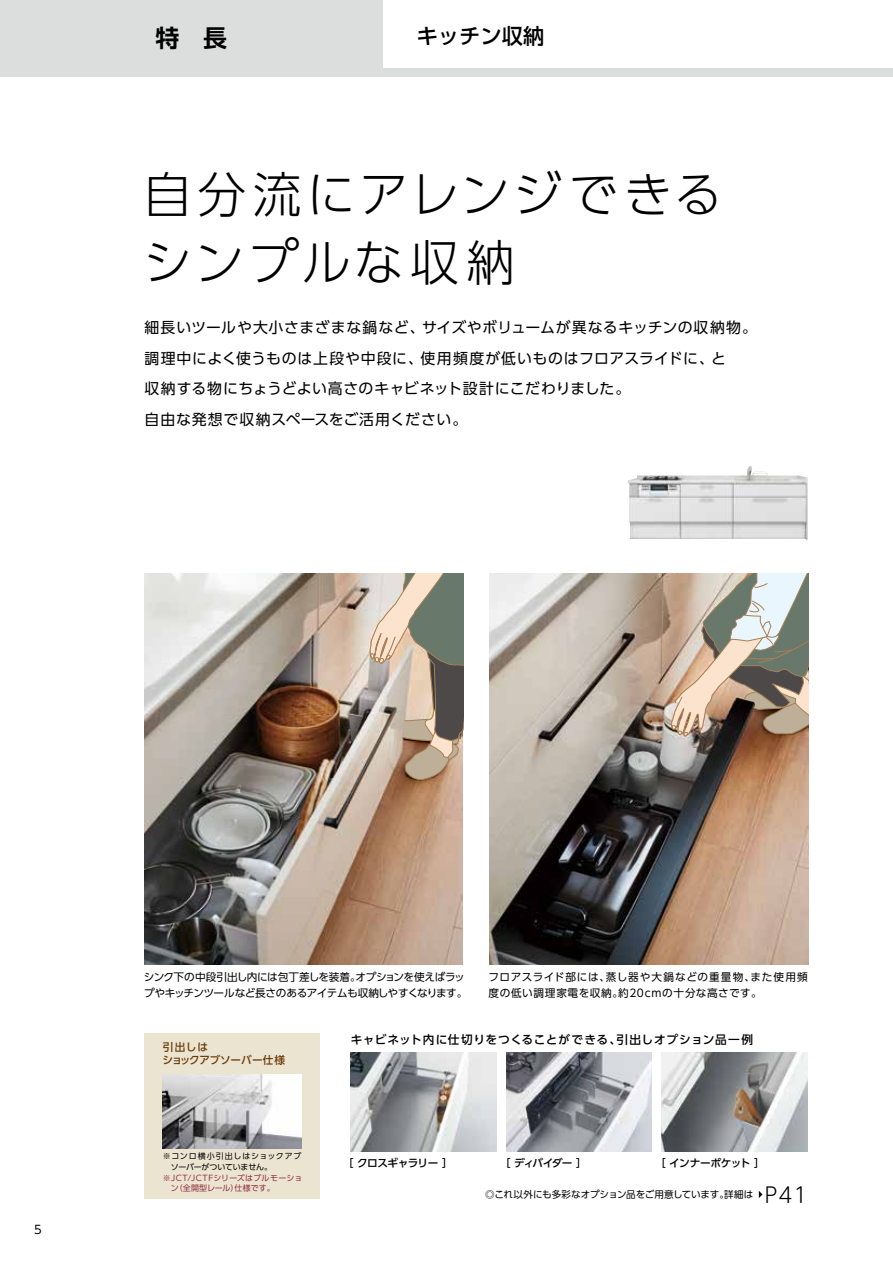
<style>
.page{position:relative;width:893px;height:1263px;background:#fff}
.page>*{position:absolute;margin:0;border:0;box-sizing:border-box;transform-origin:0 0}
.t1{font:300 48.9px/67.9px "UD Shin Go Pr 6 N";letter-spacing:.095em;color:#000}
.t2{font:700 23.85px "UD Shin Go Pr 6 N De";color:#000}
.t3{font:500 21.3px "UD Shin Go Pr 6 N";color:#000}
.t4{font:300 21.3px "UD Shin Go Pr 6 N";color:#000}
.t5{font:14.85px/30.8px "UD Shin Go Pr 6 N";letter-spacing:.04em;color:#000}
.t6{font:500 11.7px "UD Shin Go Pr 6 N";letter-spacing:.055em;color:#000}
.t7{font:11.7px "UD Shin Go Pr 6 N";color:#000}
.t8{font:10.65px/15.9px "UD Shin Go Pr 6 N";letter-spacing:-.04em;color:#000}
.t9{font:10.65px/15.9px "UD Shin Go Pr 6 N";letter-spacing:.06em;color:#000}
.t10{font:500 10.65px "UD Shin Go Pr 6 N";letter-spacing:-.055em;color:#000}
.t11{font:500 10.65px/13.8px "UD Shin Go Pr 6 N";letter-spacing:-.005em;color:#6a3906}
.t12{font:9.6px "UD Shin Go Pr 6 N";letter-spacing:-.015em;color:#000}
.t13{font:7.95px/10.6px "UD Shin Go Pr 6 N";letter-spacing:.025em;color:#932e40}
.t14{font:7.95px/10.6px "UD Shin Go Pr 6 N";letter-spacing:.05em;color:#000}
</style>
<div class="page">
<div style="left:145px;top:1034px;width:175px;height:165px;background:#eae4d1"></div>
<img style="left:163px;top:1075px;width:139px;height:73px">
<img style="left:144px;top:573px;width:319px;height:391px">
<img style="left:489px;top:573px;width:319px;height:391px">
<img style="left:351px;top:1053px;width:145px;height:98px">
<img style="left:506px;top:1053px;width:146px;height:98px">
<img style="left:662px;top:1053px;width:145px;height:98px">
<img style="left:628px;top:466px;width:180px;height:74px">
<svg style="left:370px;top:573px;width:93px;height:210px;background:#aea292"></svg>
<svg style="left:671px;top:573px;width:137px;height:164px;background:#aba191"></svg>
<svg style="left:759px;top:1191px;width:3px;height:7px"></svg>
<div style="left:0;top:68px;width:893px;height:9px;background:#dcdddd"></div>
<div style="left:0;top:0;width:383px;height:77px;background:#dcdddd"></div>
<hr style="left:892px;top:0;width:1px;height:77px;background:#dcdddd">
<h2 class="t2" style="left:155px;top:18px;width:73px">特　長</h2>
<h3 class="t3" style="left:417px;top:19px;width:129px">キッチン収納</h3>
<h1 class="t1" style="left:143px;top:159px;width:581px">自分流にアレンジできるシンプルな収納</h1>
<p class="t5" style="left:145px;top:311px;width:614px">細長いツールや大小さまざまな鍋など、サイズやボリュームが異なるキッチンの収納物。調理中によく使うものは上段や中段に、使用頻度が低いものはフロアスライドに、と<br>収納する物にちょうどよい高さのキャビネット設計にこだわりました。<br>自由な発想で収納スペースをご活用ください。</p>
<p class="t7" style="left:34px;top:1219px;width:9px">5</p>
<p class="t8" style="left:144px;top:969px;width:325px">シンク下の中段引出し内には包丁差しを装着。オプションを使えばラップやキッチンツールなど長さのあるアイテムも収納しやすくなります。</p>
<p class="t9" style="left:489px;top:969px;width:321px">フロアスライド部には、蒸し器や大鍋などの重量物、また使用頻度の低い調理家電を収納。約20cmの十分な高さです。</p>
<p class="t11" style="left:163px;top:1039px;width:124px">引出しは<br>ショックアブソーバー仕様</p>
<p class="t14" style="left:171px;top:1151px;width:132px;text-indent:-8px">※コンロ横小引出しはショックアブソーバーがついていません。</p>
<p class="t13" style="left:171px;top:1172px;width:133px;text-indent:-8px">※JCT/JCTFシリーズはブルモーション（全開型レール）仕様です。</p>
<p class="t6" style="left:351px;top:1030px;width:404px">キャビネット内に仕切りをつくることができる、引出しオプション品一例</p>
<p class="t10" style="left:343px;top:1154px;width:112px">［ クロスギャラリー ］</p>
<p class="t10" style="left:500px;top:1154px;width:89px">［ ディバイダー ］</p>
<p class="t10" style="left:655px;top:1154px;width:111px">［ インナーポケット ］</p>
<p class="t12" style="left:485px;top:1187px;width:270px">◎これ以外にも多彩なオプション品をご用意しています。詳細は</p>
<h3 class="t4" style="left:765px;top:1177px;width:44px">P41</h3>
</div>
